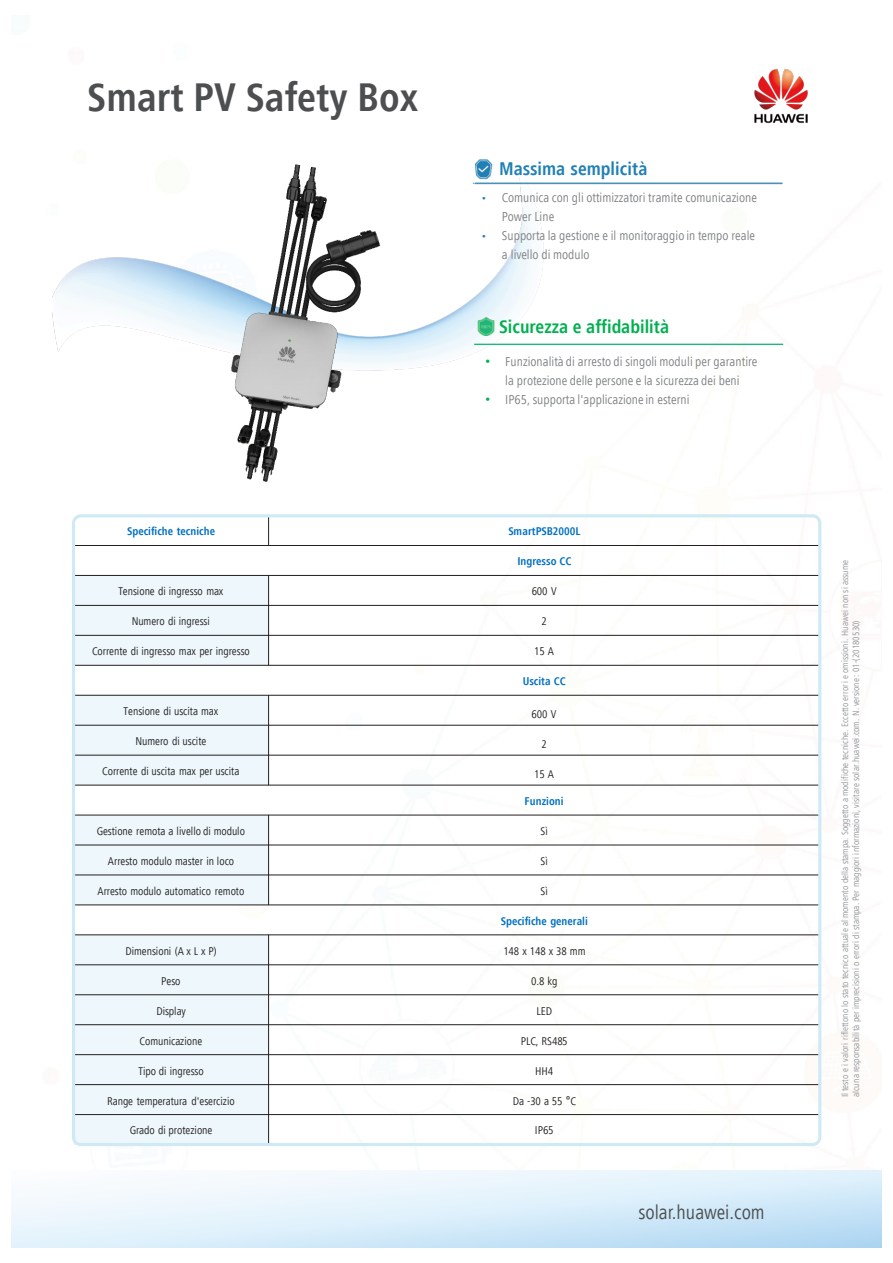
<style>
.page{position:relative;width:893px;height:1263px;background:#fff}
.page>*{position:absolute;margin:0;border:0;box-sizing:border-box;transform-origin:0 0}
.t1{font:700 condensed 41.1px "Frutiger Next LT";color:#4d4e4f}
.t2{font:condensed 20.4px "Frutiger Next LT";letter-spacing:-.005em;color:#4d4e4f}
.t3{font:700 condensed 19.05px "Frutiger Next LT";color:#00b050}
.t4{font:700 condensed 18.9px "Frutiger Next LT";color:#2080b5}
.t5{font:condensed 13.35px/18.9px "Frutiger Next LT";letter-spacing:.005em;color:#7e8083}
.t6{font:condensed 11.55px "Frutiger Next LT";letter-spacing:-.005em;color:#231f20}
.t7{font:700 condensed 11.55px "Frutiger Next LT";color:#0070c0}
.t8{font:condensed 9.45px/11.2px "Frutiger Next LT";letter-spacing:-.005em;color:#939598}
.s1{font-family:"Arial";font-stretch:normal;font-size:10.5px;color:#2081b7}
.s2{font-family:"Arial";font-stretch:normal;color:#00b050}
.s3{font-family:"Microsoft Ya Hei";font-stretch:normal}
</style>
<div class="page">
<svg style="left:11px;top:1170px;width:871px;height:77px"></svg>
<img style="left:754px;top:68px;width:54px;height:56px">
<div style="left:73px;top:575px;width:196px;height:30px;background:#edf7fc"></div>
<div style="left:73px;top:605px;width:196px;height:30px;background:#edf7fc"></div>
<div style="left:73px;top:635px;width:196px;height:30px;background:#edf7fc"></div>
<div style="left:73px;top:695px;width:196px;height:30px;background:#edf7fc"></div>
<div style="left:73px;top:725px;width:196px;height:30px;background:#edf7fc"></div>
<div style="left:73px;top:755px;width:196px;height:30px;background:#edf7fc"></div>
<div style="left:73px;top:815px;width:196px;height:30px;background:#edf7fc"></div>
<div style="left:73px;top:845px;width:196px;height:30px;background:#edf7fc"></div>
<div style="left:73px;top:875px;width:196px;height:30px;background:#edf7fc"></div>
<div style="left:73px;top:935px;width:196px;height:30px;background:#edf7fc"></div>
<div style="left:73px;top:965px;width:196px;height:30px;background:#edf7fc"></div>
<div style="left:73px;top:995px;width:196px;height:30px;background:#edf7fc"></div>
<div style="left:73px;top:1025px;width:196px;height:30px;background:#edf7fc"></div>
<div style="left:73px;top:1055px;width:196px;height:29px;background:#edf7fc"></div>
<div style="left:73px;top:1084px;width:196px;height:30px;background:#edf7fc"></div>
<div style="left:73px;top:1114px;width:196px;height:30px;background:#edf7fc"></div>
<hr style="left:268px;top:515px;width:1px;height:31px;background:#231f20">
<hr style="left:268px;top:575px;width:1px;height:90px;background:#231f20">
<hr style="left:268px;top:695px;width:1px;height:90px;background:#231f20">
<hr style="left:268px;top:815px;width:1px;height:90px;background:#231f20">
<hr style="left:268px;top:935px;width:1px;height:209px;background:#231f20">
<hr style="left:73px;top:545px;width:747px;height:1px;background:#231f20">
<hr style="left:73px;top:575px;width:747px;height:1px;background:#231f20">
<hr style="left:73px;top:605px;width:747px;height:1px;background:#231f20">
<hr style="left:73px;top:635px;width:747px;height:1px;background:#231f20">
<hr style="left:73px;top:665px;width:747px;height:1px;background:#231f20">
<hr style="left:73px;top:695px;width:747px;height:1px;background:#231f20">
<hr style="left:73px;top:725px;width:747px;height:1px;background:#231f20">
<hr style="left:73px;top:755px;width:747px;height:1px;background:#231f20">
<hr style="left:73px;top:785px;width:747px;height:1px;background:#231f20">
<hr style="left:73px;top:815px;width:747px;height:1px;background:#231f20">
<hr style="left:73px;top:845px;width:747px;height:1px;background:#231f20">
<hr style="left:73px;top:875px;width:747px;height:1px;background:#231f20">
<hr style="left:73px;top:905px;width:747px;height:1px;background:#231f20">
<hr style="left:73px;top:934px;width:747px;height:1px;background:#231f20">
<hr style="left:73px;top:964px;width:747px;height:1px;background:#231f20">
<hr style="left:73px;top:994px;width:747px;height:1px;background:#231f20">
<hr style="left:73px;top:1024px;width:747px;height:1px;background:#231f20">
<hr style="left:73px;top:1054px;width:747px;height:1px;background:#231f20">
<hr style="left:73px;top:1084px;width:747px;height:1px;background:#231f20">
<hr style="left:73px;top:1114px;width:747px;height:1px;background:#231f20">
<img style="left:53px;top:178px;width:509px;height:190px">
<img style="left:462px;top:159px;width:321px;height:41px">
<div style="left:72px;top:514px;width:749px;height:632px;border:3px solid #cfeaf4;border-radius:7px"></div>
<img style="left:215px;top:164px;width:203px;height:318px">
<hr style="left:474px;top:344px;width:309px;height:1px;background:#21b67c">
<img style="left:462px;top:311px;width:35px;height:25px">
<p class="t1" style="left:87px;top:75px;width:332px">Smart PV Safety Box</p>
<p class="t4" style="left:499px;top:158px;width:150px">Massima semplicità</p>
<p class="t5" style="left:502px;top:188px;width:257px;text-indent:-20px"><span class="s1">•</span> Comunica con gli ottimizzatori tramite comunicazione<br>Power Line</p>
<p class="t5" style="left:502px;top:226px;width:255px;text-indent:-20px"><span class="s1">•</span> Supporta la gestione e il monitoraggio in tempo reale a livello di modulo</p>
<p class="t3" style="left:499px;top:316px;width:172px">Sicurezza e affidabilità</p>
<p class="t5" style="left:486px;top:352px;width:273px;text-align:center"><span class="s2">•</span> Funzionalità di arresto di singoli moduli per garantire la protezione delle persone e la sicurezza dei beni</p>
<p class="t5" style="left:486px;top:390px;width:205px"><span class="s2">•</span> IP65, supporta l'applicazione in esterni</p>
<p class="t7" style="left:127px;top:525px;width:89px">Specifiche tecniche</p>
<p class="t7" style="left:508px;top:525px;width:73px">SmartPSB2000L</p>
<p class="t7" style="left:517px;top:554px;width:56px">Ingresso CC</p>
<p class="t6" style="left:118px;top:585px;width:107px">Tensione di ingresso max</p>
<p class="t6" style="left:532px;top:585px;width:26px">600 V</p>
<p class="t6" style="left:132px;top:615px;width:80px">Numero di ingressi</p>
<p class="t6" style="left:541px;top:615px;width:7px">2</p>
<p class="t6" style="left:92px;top:645px;width:159px">Corrente di ingresso max per ingresso</p>
<p class="t6" style="left:534px;top:645px;width:21px">15 A</p>
<p class="t7" style="left:523px;top:675px;width:45px">Uscita CC</p>
<p class="t6" style="left:124px;top:705px;width:96px">Tensione di uscita max</p>
<p class="t6" style="left:532px;top:708px;width:26px">600 V</p>
<p class="t6" style="left:136px;top:735px;width:72px">Numero di uscite</p>
<p class="t6" style="left:541px;top:737px;width:7px">2</p>
<p class="t6" style="left:102px;top:765px;width:139px">Corrente di uscita max per uscita</p>
<p class="t6" style="left:534px;top:767px;width:21px">15 A</p>
<p class="t7" style="left:524px;top:795px;width:41px">Funzioni</p>
<p class="t6" style="left:97px;top:825px;width:150px">Gestione remota a livello di modulo</p>
<p class="t6" style="left:540px;top:825px;width:9px">Sì</p>
<p class="t6" style="left:108px;top:854px;width:128px">Arresto modulo master in loco</p>
<p class="t6" style="left:540px;top:854px;width:9px">Sì</p>
<p class="t6" style="left:97px;top:884px;width:149px">Arresto modulo automatico remoto</p>
<p class="t6" style="left:540px;top:884px;width:9px">Sì</p>
<p class="t7" style="left:501px;top:914px;width:88px">Specifiche generali</p>
<p class="t6" style="left:125px;top:944px;width:93px">Dimensioni (A x L x P)</p>
<p class="t6" style="left:503px;top:944px;width:84px">148 x 148 x 38 mm</p>
<p class="t6" style="left:161px;top:974px;width:21px">Peso</p>
<p class="t6" style="left:531px;top:974px;width:28px">0.8 kg</p>
<p class="t6" style="left:156px;top:1004px;width:31px">Display</p>
<p class="t6" style="left:536px;top:1004px;width:17px">LED</p>
<p class="t6" style="left:140px;top:1034px;width:64px">Comunicazione</p>
<p class="t6" style="left:521px;top:1034px;width:48px">PLC, RS485</p>
<p class="t6" style="left:138px;top:1064px;width:67px">Tipo di ingresso</p>
<p class="t6" style="left:535px;top:1064px;width:20px">HH4</p>
<p class="t6" style="left:107px;top:1094px;width:129px">Range temperatura d'esercizio</p>
<p class="t6" style="left:513px;top:1094px;width:65px">Da -30 a 55 <span class="s3">°</span>C</p>
<p class="t6" style="left:130px;top:1124px;width:84px">Grado di protezione</p>
<p class="t6" style="left:535px;top:1124px;width:20px">IP65</p>
<p class="t2" style="left:639px;top:1201px;width:128px">solar.huawei.com</p>
<p class="t8" style="left:839px;top:1097px;width:539px;rotate:-90deg">Il testo e i valori riflettono lo stato tecnico attuale al momento della stampa. Soggetto a modifiche tecniche. Eccetto errori e omissioni. Huawei non si assume alcuna responsabilità per imprecisioni o errori di stampa. Per maggiori informazioni, visitare solar.huawei.com. N. versione: 01-(20180530)</p>
</div>
